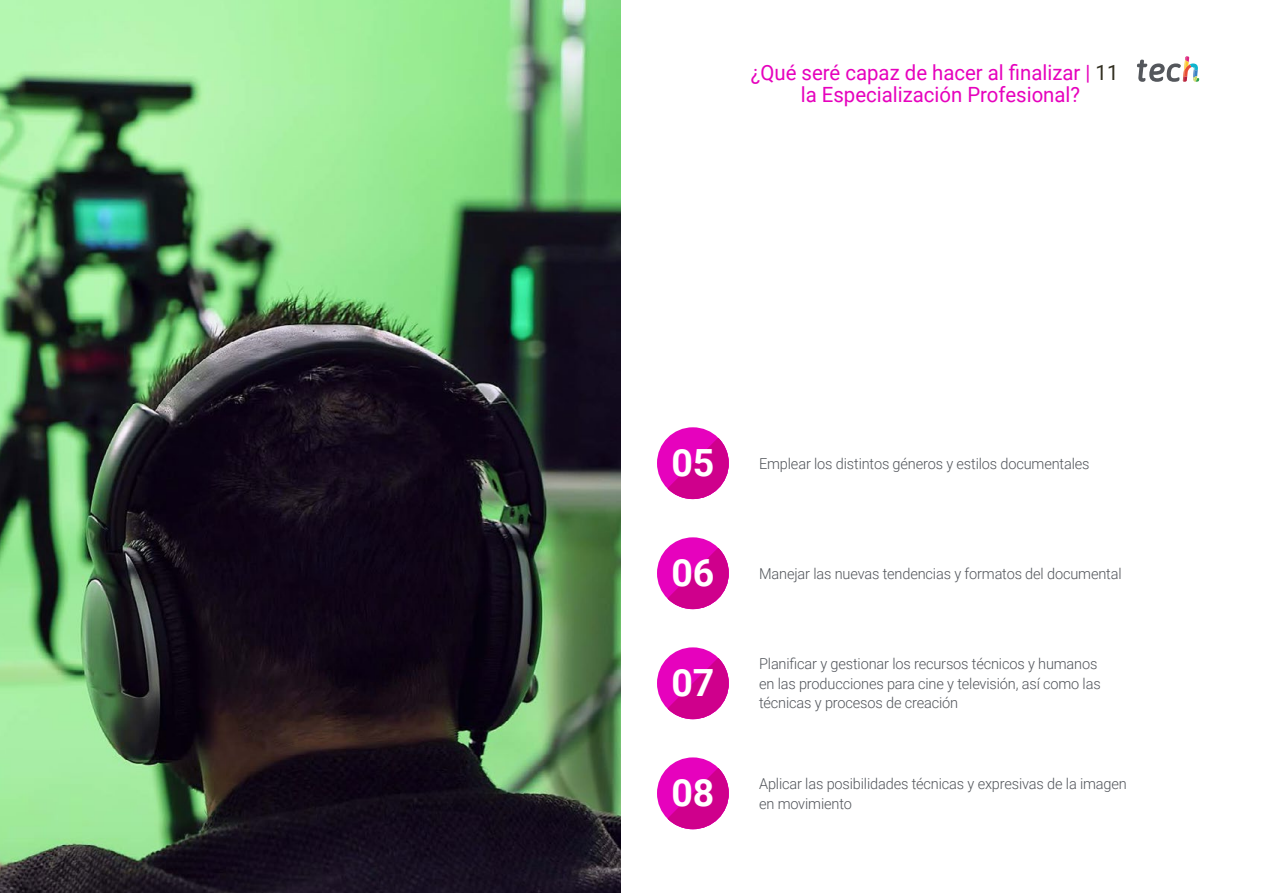
<style>
.page{position:relative;width:1263px;height:893px;background:#fff}
.page>*{position:absolute;margin:0;border:0;box-sizing:border-box;transform-origin:0 0}
.t1{font:700 37.5px "Roboto";color:#fff}
.t2{font:21px/22.5px "Roboto";color:#e602bd;text-align:center}
.t3{font:300 15px/19.5px "Roboto";letter-spacing:-.01em;color:#52555b}
.s1{color:#312e20}
</style>
<div class="page">
<div style="left:657px;top:537px;width:72px;height:72px;background:#e602bd;border-radius:50%"></div>
<svg style="left:667px;top:548px;width:62px;height:61px"></svg>
<div style="left:657px;top:757px;width:72px;height:72px;background:#e602bd;border-radius:50%"></div>
<svg style="left:667px;top:768px;width:62px;height:61px"></svg>
<div style="left:657px;top:647px;width:72px;height:72px;background:#e602bd;border-radius:50%"></div>
<svg style="left:667px;top:658px;width:62px;height:61px"></svg>
<div style="left:657px;top:427px;width:72px;height:72px;background:#e602bd;border-radius:50%"></div>
<svg style="left:667px;top:438px;width:62px;height:61px"></svg>
<img style="left:0;top:0;width:621px;height:893px">
<svg style="left:1137px;top:56px;width:62px;height:26px"></svg>
<h2 class="t2" style="left:751px;top:60px;width:369px">¿Qué seré capaz de hacer al finalizar | <span class="s1">11 </span>la Especialización Profesional?</h2>
<h1 class="t1" style="left:671px;top:436px;width:45px">05</h1>
<p class="t3" style="left:759px;top:453px;width:332px">Emplear los distintos géneros y estilos documentales</p>
<h1 class="t1" style="left:671px;top:546px;width:45px">06</h1>
<p class="t3" style="left:759px;top:563px;width:364px">Manejar las nuevas tendencias y formatos del documental</p>
<h1 class="t1" style="left:671px;top:656px;width:45px">07</h1>
<p class="t3" style="left:759px;top:654px;width:343px">Planificar y gestionar los recursos técnicos y humanos en las producciones para cine y televisión, así como las técnicas y procesos de creación</p>
<h1 class="t1" style="left:671px;top:766px;width:45px">08</h1>
<p class="t3" style="left:759px;top:773px;width:369px">Aplicar las posibilidades técnicas y expresivas de la imagen en movimiento</p>
</div>
